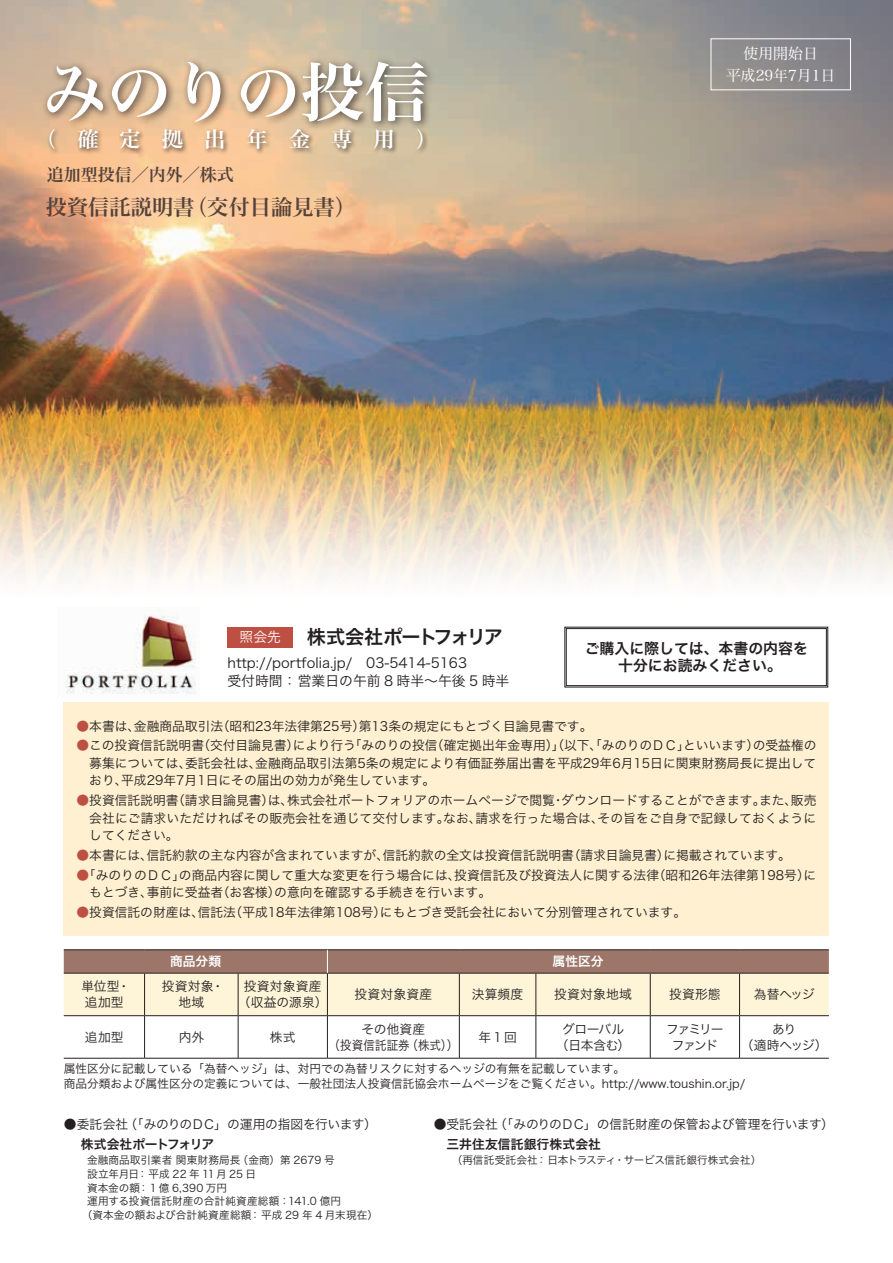
<style>
.page{position:relative;width:893px;height:1263px;background:#fff}
.page>*{position:absolute;margin:0;border:0;box-sizing:border-box;transform-origin:0 0}
.t1{font:64.5px "Hira Min Pro W6";color:#fff}
.t2{font:21.3px "Hira Min Pro W6";color:#55433c}
.t3{font:21.3px "Hira Min Pro W6";letter-spacing:.99em;color:#fff}
.t4{font:19.2px "Hira Kaku Pro W6";letter-spacing:-.08em;color:#231f20}
.t5{font:16.95px "Hira Min Pro W6";color:#55433c}
.t6{font:14.85px/17px "Hira Kaku Pro W6";color:#231f20;text-align:center}
.t7{font:14.85px/22.4px "Hira Min Pro W3";color:#fff;text-align:center}
.t8{font:13.8px/18.1px "Hira Kaku Pro W3";color:#231f20}
.t9{font:13.8px "Hira Kaku Pro W3";color:#fff}
.t10{font:12.75px/15.9px "Hira Kaku Pro W3";color:#231f20;text-align:center}
.t11{font:12.75px/15.9px "Hira Kaku Pro W3";letter-spacing:-.025em;color:#231f20;text-align:center}
.t12{font:12.75px "Hira Kaku Pro W6";letter-spacing:.01em;color:#231f20}
.t13{font:12.75px "Hira Kaku Pro W6";letter-spacing:-.06em;color:#231f20}
.t14{font:12.75px/15.9px "Hira Kaku Pro W3";letter-spacing:-.125em;color:#231f20;text-align:center}
.t15{font:12.75px "Hira Kaku Pro W6";color:#fff}
.t16{font:11.7px/14.9px "Hira Kaku Pro W3";color:#231f20}
.t17{font:10.65px "Hira Kaku Pro W3";color:#231f20}
.s1{color:#be4f43}
</style>
<div class="page">
<img style="left:0;top:0;width:893px;height:639px">
<hr style="left:64px;top:949px;width:81px;height:1px;background:#231f20">
<hr style="left:145px;top:949px;width:93px;height:1px;background:#231f20">
<hr style="left:238px;top:949px;width:89px;height:1px;background:#231f20">
<hr style="left:327px;top:949px;width:132px;height:1px;background:#231f20">
<hr style="left:459px;top:949px;width:77px;height:1px;background:#231f20">
<hr style="left:536px;top:949px;width:114px;height:1px;background:#231f20">
<hr style="left:650px;top:949px;width:90px;height:1px;background:#231f20">
<hr style="left:740px;top:949px;width:89px;height:1px;background:#231f20">
<hr style="left:144px;top:1016px;width:1px;height:42px;background:#231f20">
<hr style="left:238px;top:1016px;width:1px;height:42px;background:#231f20">
<hr style="left:327px;top:1016px;width:1px;height:42px;background:#231f20">
<hr style="left:459px;top:1016px;width:1px;height:42px;background:#231f20">
<hr style="left:536px;top:1016px;width:1px;height:42px;background:#231f20">
<hr style="left:650px;top:1016px;width:1px;height:42px;background:#231f20">
<hr style="left:739px;top:1016px;width:1px;height:42px;background:#231f20">
<hr style="left:64px;top:1058px;width:81px;height:1px;background:#231f20">
<hr style="left:145px;top:1058px;width:93px;height:1px;background:#231f20">
<hr style="left:238px;top:1058px;width:89px;height:1px;background:#231f20">
<hr style="left:327px;top:1058px;width:132px;height:1px;background:#231f20">
<hr style="left:459px;top:1058px;width:77px;height:1px;background:#231f20">
<hr style="left:536px;top:1058px;width:114px;height:1px;background:#231f20">
<hr style="left:650px;top:1058px;width:90px;height:1px;background:#231f20">
<hr style="left:740px;top:1058px;width:89px;height:1px;background:#231f20">
<svg style="left:64px;top:950px;width:765px;height:66px;background:#d4c1ab"></svg>
<div style="left:64px;top:702px;width:765px;height:233px;background:#fef0d0"></div>
<img style="left:57px;top:608px;width:142px;height:86px">
<div style="left:227px;top:627px;width:66px;height:20px;background:#be4f43"></div>
<svg style="left:564px;top:626px;width:264px;height:62px"></svg>
<div style="left:566px;top:628px;width:261px;height:58px;border:1px solid #231f20"></div>
<div style="left:711px;top:38px;width:140px;height:52px;border:1px solid #fff"></div>
<div style="left:47px;top:126px;width:382px;height:30px;background:#231f20;opacity:.75"></div>
<div style="left:41px;top:56px;width:395px;height:75px;background:#231f20;opacity:.75"></div>
<h1 class="t1" style="left:43px;top:35px;width:388px">みのりの投信</h1>
<h2 class="t3" style="left:35px;top:120px;width:403px">（確定拠出年金専用）</h2>
<h3 class="t5" style="left:47px;top:159px;width:189px">追加型投信／内外／株式</h3>
<h2 class="t2" style="left:46px;top:188px;width:312px">投資信託説明書（交付目論見書）</h2>
<p class="t7" style="left:726px;top:41px;width:111px">使用開始日<br>平成29年7月1日</p>
<p class="t9" style="left:240px;top:625px;width:43px">照会先</p>
<h3 class="t4" style="left:307px;top:620px;width:198px">株式会社ポートフォリア</h3>
<p class="t8" style="left:227px;top:652px;width:283px">http://portfolia.jp/ 03-5414-5163<br>受付時間： 営業日の午前 8 時半～午後 5 時半</p>
<p class="t6" style="left:585px;top:640px;width:225px">ご購入に際しては、本書の内容を十分にお読みください。</p>
<p class="t10" style="left:77px;top:717px;width:517px"><span class="s1">●</span>本書は、金融商品取引法（昭和23年法律第25号）第13条の規定にもとづく目論見書です。</p>
<p class="t10" style="left:89px;top:736px;width:729px;line-height:17.5px;text-align:justify;text-indent:-13px"><span class="s1">●</span>この投資信託説明書（交付目論見書）により行う「みのりの投信（確定拠出年金専用）」（以下、「みのりのＤＣ」といいます）の受益権の募集については、委託会社は、金融商品取引法第5条の規定により有価証券届出書を平成29年6月15日に関東財務局長に提出しており、平成29年7月1日にその届出の効力が発生しています。</p>
<p class="t10" style="left:89px;top:791px;width:729px;line-height:17.5px;text-align:justify;text-indent:-13px"><span class="s1">●</span>投資信託説明書（請求目論見書）は、株式会社ポートフォリアのホームページで閲覧・ダウンロードすることができます。また、販売会社にご請求いただければその販売会社を通じて交付します。なお、請求を行った場合は、その旨をご自身で記録しておくようにしてください。</p>
<p class="t10" style="left:77px;top:846px;width:716px"><span class="s1">●</span>本書には、信託約款の主な内容が含まれていますが、信託約款の全文は投資信託説明書（請求目論見書）に掲載されています。</p>
<p class="t10" style="left:89px;top:865px;width:728px;line-height:17.5px;text-align:left;text-indent:-13px"><span class="s1">●</span>「みのりのＤＣ」の商品内容に関して重大な変更を行う場合には、投資信託及び投資法人に関する法律（昭和26年法律第198号）にもとづき、事前に受益者（お客様）の意向を確認する手続きを行います。</p>
<p class="t10" style="left:77px;top:903px;width:611px"><span class="s1">●</span>投資信託の財産は、信託法（平成18年法律第108号）にもとづき受託会社において分別管理されています。</p>
<p class="t15" style="left:170px;top:950px;width:53px">商品分類</p>
<p class="t15" style="left:553px;top:950px;width:53px">属性区分</p>
<p class="t10" style="left:81px;top:978px;width:50px;text-align:left">単位型・追加型</p>
<p class="t10" style="left:162px;top:978px;width:64px">投資対象・地域</p>
<p class="t10" style="left:238px;top:978px;width:91px">投資対象資産（収益の源泉）</p>
<p class="t10" style="left:355px;top:986px;width:79px">投資対象資産</p>
<p class="t10" style="left:472px;top:986px;width:53px">決算頻度</p>
<p class="t10" style="left:554px;top:986px;width:79px">投資対象地域</p>
<p class="t10" style="left:669px;top:986px;width:53px">投資形態</p>
<p class="t10" style="left:754px;top:986px;width:62px">為替ヘッジ</p>
<p class="t10" style="left:85px;top:1028px;width:40px">追加型</p>
<p class="t10" style="left:179px;top:1028px;width:27px">内外</p>
<p class="t10" style="left:270px;top:1028px;width:27px">株式</p>
<p class="t10" style="left:329px;top:1020px;width:131px">その他資産<br>（投資信託証券（株式））</p>
<p class="t10" style="left:478px;top:1028px;width:40px">年1回</p>
<p class="t11" style="left:556px;top:1020px;width:76px">グローバル（日本含む）</p>
<p class="t14" style="left:666px;top:1020px;width:59px">ファミリーファンド</p>
<p class="t10" style="left:741px;top:1020px;width:88px">あり<br>（適時ヘッジ）</p>
<p class="t16" style="left:64px;top:1060px;width:683px">属性区分に記載している「為替ヘッジ」は、対円での為替リスクに対するヘッジの有無を記載しています。<br>商品分類および属性区分の定義については、一般社団法人投資信託協会ホームページをご覧ください。http://www.toushin.or.jp/</p>
<p class="t11" style="left:64px;top:1115px;width:315px">●委託会社（「みのりのＤＣ」の運用の指図を行います）</p>
<p class="t11" style="left:434px;top:1115px;width:402px">●受託会社（「みのりのＤＣ」の信託財産の保管および管理を行います）</p>
<p class="t13" style="left:81px;top:1132px;width:135px">株式会社ポートフォリア</p>
<p class="t17" style="left:87px;top:1150px;width:249px">金融商品取引業者 関東財務局長（金商）第 2679 号</p>
<p class="t17" style="left:87px;top:1164px;width:170px">設立年月日： 平成 22 年 11月 25 日</p>
<p class="t17" style="left:87px;top:1178px;width:142px">資本金の額： 1 億 6,390 万円</p>
<p class="t17" style="left:87px;top:1192px;width:255px">運用する投資信託財産の合計純資産総額：141.0 億円</p>
<p class="t17" style="left:82px;top:1206px;width:298px">（資本金の額および合計純資産総額： 平成 29 年 4 月末現在）</p>
<p class="t12" style="left:446px;top:1132px;width:156px">三井住友信託銀行株式会社</p>
<p class="t17" style="left:452px;top:1150px;width:311px">（再信託受託会社： 日本トラスティ・サービス信託銀行株式会社）</p>
</div>
